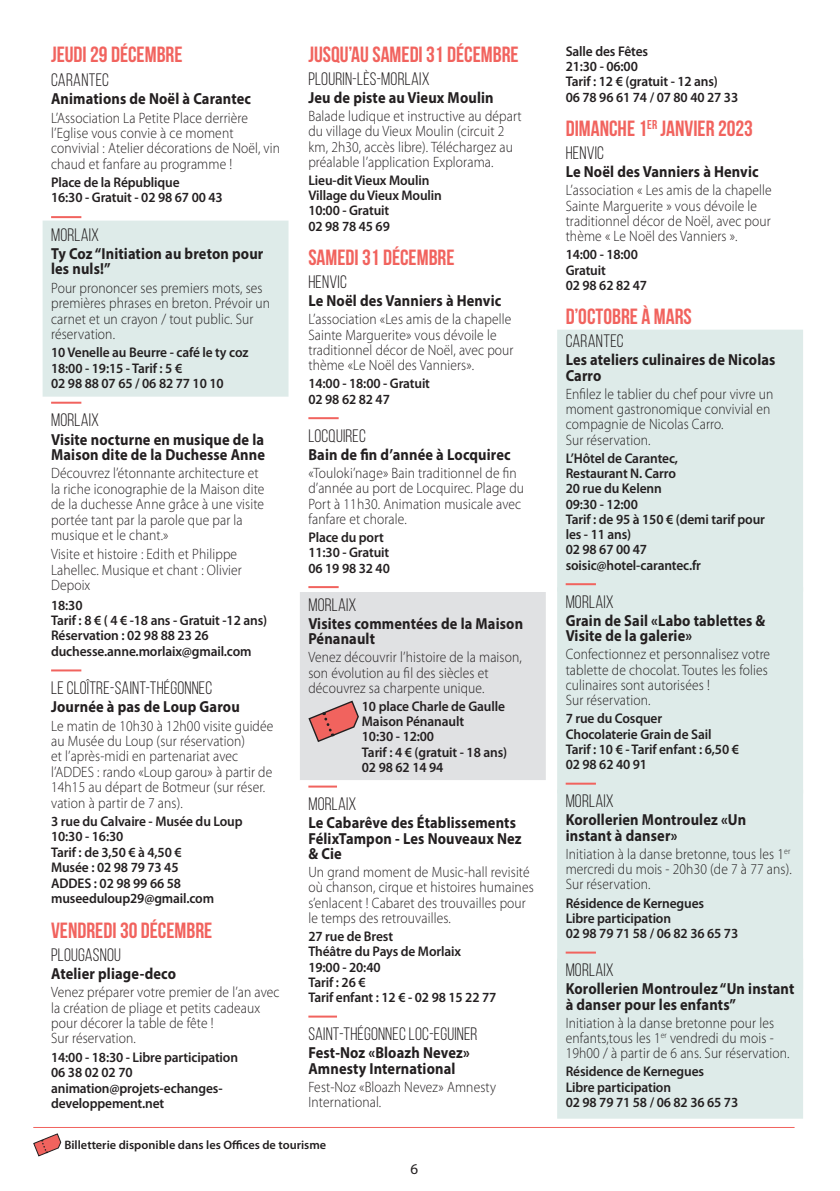
<style>
.page{position:relative;width:840px;height:1191px;background:#fff}
.page>*{position:absolute;margin:0;border:0;box-sizing:border-box;transform-origin:0 0}
.t1{font:700 22px "Bebas Neue";color:#f1635e}
.t2{font:18px "Bebas Neue";letter-spacing:.01em;color:#231f20}
.t3{font:700 16px/15.2px "Myriad Pro";letter-spacing:.01em;color:#231f20;scale:.9 1}
.t4{font:300 15px/15.2px "Myriad Pro";letter-spacing:.01em;color:#231f20;scale:.9 1}
.t5{font:15px "Myriad Pro";color:#231f20}
.t6{font:600 14px/15.2px "Myriad Pro";letter-spacing:-.01em;color:#231f20;scale:.96 1}
.t7{font:600 12.2px "Myriad Pro";color:#231f20}
</style>
<div class="page">
<svg style="left:33px;top:1133px;width:28px;height:23px"></svg>
<hr style="left:33px;top:1127px;width:761px;height:1px;background:#f1635e">
<hr style="left:51px;top:216px;width:30px;height:2px;background:#f1635e">
<div style="left:43px;top:221px;width:245px;height:176px;background:#deebe9"></div>
<hr style="left:51px;top:402px;width:30px;height:2px;background:#f1635e">
<hr style="left:51px;top:669px;width:30px;height:2px;background:#f1635e">
<hr style="left:308px;top:417px;width:30px;height:2px;background:#f1635e">
<hr style="left:308px;top:586px;width:30px;height:2px;background:#f1635e">
<div style="left:300px;top:592px;width:245px;height:188px;background:#e0e1e3"></div>
<hr style="left:308px;top:785px;width:29px;height:2px;background:#f1635e">
<hr style="left:308px;top:1015px;width:29px;height:2px;background:#f1635e">
<svg style="left:308px;top:700px;width:51px;height:42px"></svg>
<div style="left:557px;top:330px;width:245px;height:262px;background:#deebe9"></div>
<hr style="left:565px;top:583px;width:30px;height:2px;background:#f1635e">
<div style="left:557px;top:587px;width:245px;height:206px;background:#deebe9"></div>
<hr style="left:565px;top:782px;width:30px;height:2px;background:#f1635e">
<div style="left:557px;top:789px;width:245px;height:200px;background:#deebe9"></div>
<hr style="left:565px;top:951px;width:30px;height:2px;background:#f1635e">
<div style="left:557px;top:958px;width:245px;height:160px;background:#deebe9"></div>
<h1 class="t1" style="left:51px;top:42px;width:133px">JEUDI 29 DÉCEMBRE</h1>
<p class="t2" style="left:51px;top:70px;width:59px">CARANTEC</p>
<p class="t3" style="left:51px;top:91px;width:223px">Animations de Noël à Carantec</p>
<p class="t4" style="left:51px;top:110px;width:256px">L’Association La Petite Place derrière l’Eglise vous convie à ce moment convivial : Atelier décorations de Noël, vin chaud et fanfare au programme !</p>
<p class="t6" style="left:51px;top:175px;width:180px">Place de la République<br>16:30 - Gratuit - 02 98 67 00 43</p>
<p class="t2" style="left:51px;top:225px;width:50px">MORLAIX</p>
<p class="t3" style="left:51px;top:245px;width:237px">Ty Coz “Initiation au breton pour les nuls!”</p>
<p class="t4" style="left:51px;top:280px;width:245px">Pour prononcer ses premiers mots, ses premières phrases en breton. Prévoir un carnet et un crayon / tout public. Sur réservation.</p>
<p class="t6" style="left:51px;top:345px;width:207px">10 Venelle au Beurre - café le ty coz<br>18:00 - 19:15 - Tarif : 5 €<br>02 98 88 07 65 / 06 82 77 10 10</p>
<p class="t2" style="left:51px;top:410px;width:50px">MORLAIX</p>
<p class="t3" style="left:51px;top:431px;width:239px">Visite nocturne en musique de la<br>Maison dite de la Duchesse Anne</p>
<p class="t4" style="left:51px;top:466px;width:238px">Découvrez l’étonnante architecture et la riche iconographie de la Maison dite de la duchesse Anne grâce à une visite portée tant par la parole que par la musique et le chant.»</p>
<p class="t4" style="left:51px;top:547px;width:213px">Visite et histoire : Edith et Philippe<br>Lahellec. Musique et chant : Olivier<br>Depoix</p>
<p class="t6" style="left:51px;top:597px;width:226px">18:30<br>Tarif : 8 € ( 4 € -18 ans - Gratuit -12 ans)<br>Réservation : 02 98 88 23 26 duchesse.anne.morlaix@gmail.com</p>
<p class="t2" style="left:51px;top:678px;width:162px">LE CLOÎTRE-SAINT-THÉGONNEC</p>
<p class="t3" style="left:51px;top:699px;width:211px">Journée à pas de Loup Garou</p>
<p class="t4" style="left:51px;top:718px;width:248px">Le matin de 10h30 à 12h00 visite guidée au Musée du Loup (sur réservation)<br>et l’après-midi en partenariat avec l’ADDES : rando «Loup garou» à partir de 14h15 au départ de Botmeur (sur réser. vation à partir de 7 ans).</p>
<p class="t6" style="left:51px;top:813px;width:201px">3 rue du Calvaire - Musée du Loup<br>10:30 - 16:30<br>Tarif : de 3,50 € à 4,50 €<br>Musée : 02 98 79 73 45<br>ADDES : 02 98 99 66 58 museeduloup29@gmail.com</p>
<h1 class="t1" style="left:51px;top:918px;width:163px">VENDREDI 30 DÉCEMBRE</h1>
<p class="t2" style="left:51px;top:945px;width:71px">PLOUGASNOU</p>
<p class="t3" style="left:51px;top:965px;width:140px">Atelier pliage-deco</p>
<p class="t4" style="left:51px;top:984px;width:255px">Venez préparer votre premier de l’an avec la création de pliage et petits cadeaux pour décorer la table de fête !<br>Sur réservation.</p>
<p class="t6" style="left:51px;top:1049px;width:196px">14:00 - 18:30 - Libre participation<br>06 38 02 02 70 animation@projets-echanges&shy;developpement.net</p>
<h1 class="t1" style="left:308px;top:42px;width:211px">JUSQU’AU SAMEDI 31 DÉCEMBRE</h1>
<p class="t2" style="left:308px;top:69px;width:123px">PLOURIN-LÈS-MORLAIX</p>
<p class="t3" style="left:308px;top:89px;width:207px">Jeu de piste au Vieux Moulin</p>
<p class="t4" style="left:308px;top:109px;width:238px">Balade ludique et instructive au départ du village du Vieux Moulin (circuit 2 km, 2h30, accès libre). Téléchargez au préalable l’application Explorama.</p>
<p class="t6" style="left:308px;top:173px;width:140px">Lieu-dit Vieux Moulin<br>Village du Vieux Moulin<br>10:00 - Gratuit<br>02 98 78 45 69</p>
<h1 class="t1" style="left:308px;top:246px;width:148px">SAMEDI 31 DÉCEMBRE</h1>
<p class="t2" style="left:308px;top:272px;width:40px">HENVIC</p>
<p class="t3" style="left:308px;top:293px;width:216px">Le Noël des Vanniers à Henvic</p>
<p class="t4" style="left:308px;top:312px;width:229px">L’association «Les amis de la chapelle Sainte Marguerite» vous dévoile le traditionnel décor de Noël, avec pour thème «Le Noël des Vanniers».</p>
<p class="t6" style="left:308px;top:376px;width:128px">14:00 - 18:00 - Gratuit<br>02 98 62 82 47</p>
<p class="t2" style="left:308px;top:426px;width:59px">LOCQUIREC</p>
<p class="t3" style="left:308px;top:446px;width:226px">Bain de fin d’année à Locquirec</p>
<p class="t4" style="left:308px;top:466px;width:241px">«Touloki’nage» Bain traditionnel de fin d’année au port de Locquirec. Plage du Port à 11h30. Animation musicale avec fanfare et chorale.</p>
<p class="t6" style="left:308px;top:530px;width:86px">Place du port<br>11:30 - Gratuit<br>06 19 98 32 40</p>
<p class="t2" style="left:308px;top:595px;width:50px">MORLAIX</p>
<p class="t3" style="left:308px;top:615px;width:240px">Visites commentées de la Maison<br>Pénanault</p>
<p class="t4" style="left:308px;top:650px;width:238px">Venez découvrir l’histoire de la maison, son évolution au fil des siècles et découvrez sa charpente unique.</p>
<p class="t6" style="left:362px;top:699px;width:153px">10 place Charle de Gaulle<br>Maison Pénanault<br>10:30 - 12:00<br>Tarif : 4 € (gratuit - 18 ans)<br>02 98 62 14 94</p>
<p class="t2" style="left:308px;top:794px;width:50px">MORLAIX</p>
<p class="t3" style="left:308px;top:815px;width:238px">Le Cabarêve des Établissements<br>FélixTampon - Les Nouveaux Nez &amp; Cie</p>
<p class="t4" style="left:308px;top:864px;width:252px">Un grand moment de Music-hall revisité où chanson, cirque et histoires humaines s’enlacent ! Cabaret des trouvailles pour le temps des retrouvailles.</p>
<p class="t6" style="left:308px;top:929px;width:197px">27 rue de Brest<br>Théâtre du Pays de Morlaix<br>19:00 - 20:40<br>Tarif : 26 €<br>Tarif enfant : 12 € - 02 98 15 22 77</p>
<p class="t2" style="left:308px;top:1024px;width:170px">SAINT-THÉGONNEC LOC-EGUINER</p>
<p class="t3" style="left:308px;top:1044px;width:181px">Fest-Noz «Bloazh Nevez»<br>Amnesty International</p>
<p class="t4" style="left:308px;top:1079px;width:210px">Fest-Noz «Bloazh Nevez» Amnesty<br>International.</p>
<p class="t7" style="left:64px;top:1137px;width:263px">Billetterie disponible dans les Offices de tourisme</p>
<p class="t5" style="left:410px;top:1159px;width:9px">6</p>
<p class="t6" style="left:565px;top:44px;width:181px">Salle des Fêtes<br>21:30 - 06:00<br>Tarif : 12 € (gratuit - 12 ans)<br>06 78 96 61 74 / 07 80 40 27 33</p>
<h1 class="t1" style="left:565px;top:117px;width:188px">DIMANCHE 1<sup>ER</sup> JANVIER 2023</h1>
<p class="t2" style="left:565px;top:143px;width:40px">HENVIC</p>
<p class="t3" style="left:565px;top:164px;width:216px">Le Noël des Vanniers à Henvic</p>
<p class="t4" style="left:565px;top:183px;width:230px">L’association « Les amis de la chapelle Sainte Marguerite » vous dévoile le traditionnel décor de Noël, avec pour thème « Le Noël des Vanniers ».</p>
<p class="t6" style="left:565px;top:247px;width:86px">14:00 - 18:00<br>Gratuit<br>02 98 62 82 47</p>
<h1 class="t1" style="left:565px;top:305px;width:127px">D’OCTOBRE À MARS</h1>
<p class="t2" style="left:565px;top:331px;width:59px">CARANTEC</p>
<p class="t3" style="left:565px;top:352px;width:234px">Les ateliers culinaires de Nicolas<br>Carro</p>
<p class="t4" style="left:565px;top:386px;width:232px">Enfilez le tablier du chef pour vivre un moment gastronomique convivial en compagnie de Nicolas Carro.<br>Sur réservation.</p>
<p class="t6" style="left:565px;top:451px;width:209px">L’Hôtel de Carantec,<br>Restaurant N. Carro<br>20 rue du Kelenn<br>09:30 - 12:00<br>Tarif : de 95 à 150 € (demi tarif pour les - 11 ans)<br>02 98 67 00 47 soisic@hotel-carantec.fr</p>
<p class="t2" style="left:565px;top:592px;width:50px">MORLAIX</p>
<p class="t3" style="left:565px;top:612px;width:223px">Grain de Sail «Labo tablettes &amp;<br>Visite de la galerie»</p>
<p class="t4" style="left:565px;top:647px;width:228px">Confectionnez et personnalisez votre tablette de chocolat. Toutes les folies culinaires sont autorisées !<br>Sur réservation.</p>
<p class="t6" style="left:565px;top:711px;width:182px">7 rue du Cosquer<br>Chocolaterie Grain de Sail<br>Tarif : 10 € - Tarif enfant : 6,50 €<br>02 98 62 40 91</p>
<p class="t2" style="left:565px;top:791px;width:50px">MORLAIX</p>
<p class="t3" style="left:565px;top:812px;width:202px">Korollerien Montroulez «Un instant à danser»</p>
<p class="t4" style="left:565px;top:846px;width:252px;text-align:justify">Initiation à la danse bretonne, tous les 1<sup>er </sup>mercredi du mois - 20h30 (de 7 à 77 ans).<br>Sur réservation.</p>
<p class="t6" style="left:565px;top:895px;width:181px">Résidence de Kernegues<br>Libre participation<br>02 98 79 71 58 / 06 82 36 65 73</p>
<p class="t2" style="left:565px;top:960px;width:50px">MORLAIX</p>
<p class="t3" style="left:565px;top:981px;width:255px">Korollerien Montroulez “Un instant à danser pour les enfants”</p>
<p class="t4" style="left:565px;top:1015px;width:250px">Initiation à la danse bretonne pour les enfants,tous les 1<sup>er</sup> vendredi du mois -<br>19h00 / à partir de 6 ans. Sur réservation.</p>
<p class="t6" style="left:565px;top:1064px;width:181px">Résidence de Kernegues<br>Libre participation<br>02 98 79 71 58 / 06 82 36 65 73</p>
</div>
